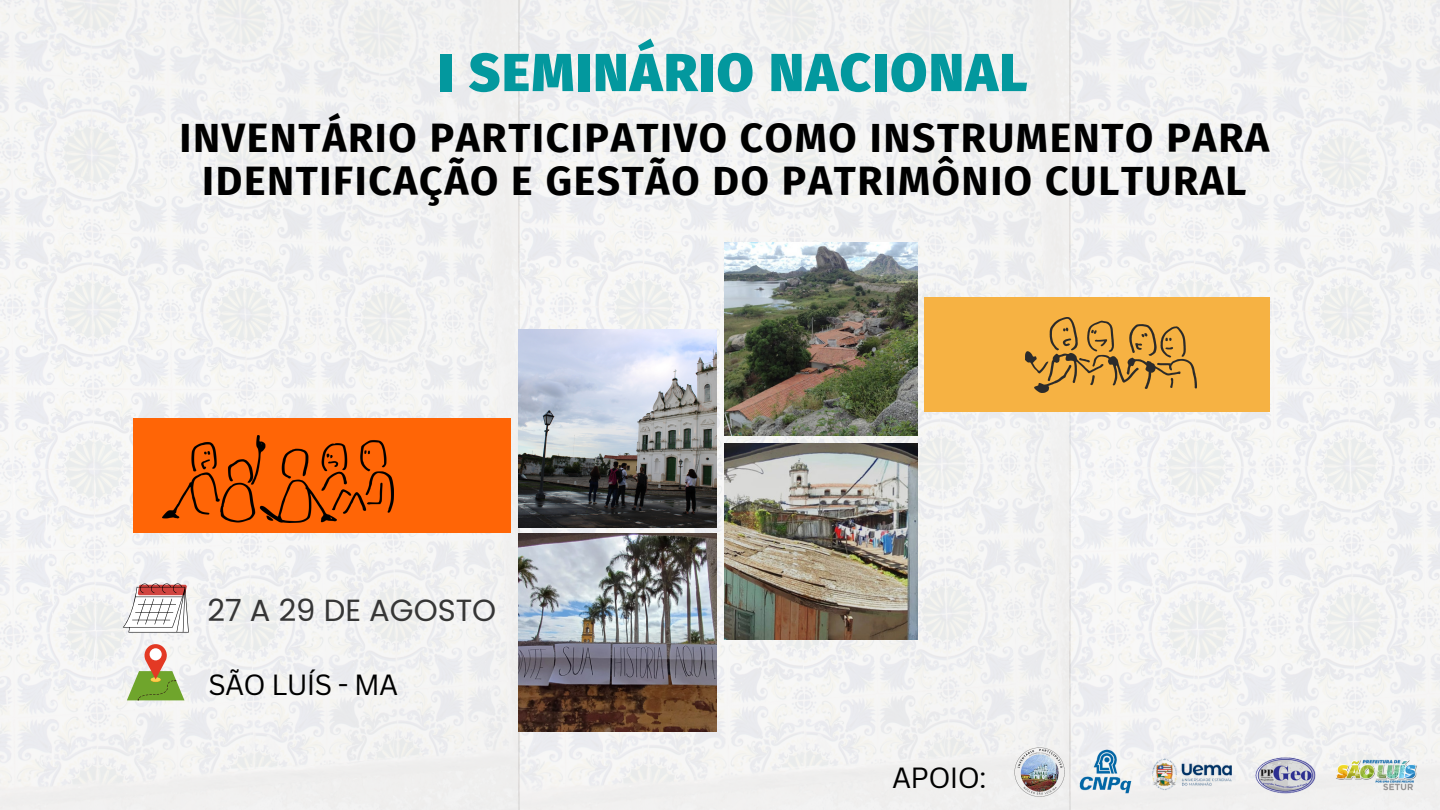
<style>
.page{position:relative;width:1440px;height:810px;background:#fff}
.page>*{position:absolute;margin:0;border:0;box-sizing:border-box;transform-origin:0 0}
.t1{font:900 53.4px "Fira Sans";letter-spacing:.035em;color:#03989e}
.t2{font:700 40.9px/42.8px "Fira Sans";letter-spacing:.04em;color:#000;text-align:center}
.t3{font:30.6px "Poppins";color:#363636}
.t4{font:28.4px "Canva Sans";letter-spacing:-.025em;color:#000}
</style>
<div class="page">
<img style="left:0;top:0;width:1440px;height:810px">
<img style="left:519px;top:533px;width:197px;height:199px">
<img style="left:724px;top:443px;width:194px;height:197px">
<img style="left:519px;top:330px;width:197px;height:197px">
<img style="left:724px;top:242px;width:194px;height:194px">
<div style="left:133px;top:419px;width:378px;height:114px;background:#ff6506"></div>
<div style="left:924px;top:298px;width:345px;height:114px;background:#f6b243"></div>
<img style="left:162px;top:436px;width:231px;height:87px">
<img style="left:1025px;top:317px;width:172px;height:75px">
<img style="left:1153px;top:758px;width:79px;height:33px">
<img style="left:1254px;top:754px;width:61px;height:41px">
<img style="left:1069px;top:745px;width:72px;height:54px">
<img style="left:1014px;top:746px;width:52px;height:53px">
<img style="left:1320px;top:751px;width:115px;height:45px">
<svg style="left:123px;top:583px;width:66px;height:50px"></svg>
<svg style="left:127px;top:644px;width:57px;height:56px"></svg>
<p class="t1" style="left:438px;top:41px;width:591px">I SEMINÁRIO NACIONAL</p>
<p class="t2" style="left:180px;top:117px;width:1091px">INVENTÁRIO PARTICIPATIVO COMO INSTRUMENTO PARA<br>IDENTIFICAÇÃO E GESTÃO DO PATRIMÔNIO CULTURAL</p>
<p class="t3" style="left:207px;top:588px;width:290px">27 A 29 DE AGOSTO</p>
<p class="t4" style="left:209px;top:665px;width:191px">SÃO LUÍS - MA</p>
<p class="t4" style="left:892px;top:758px;width:96px">APOIO:</p>
</div>
